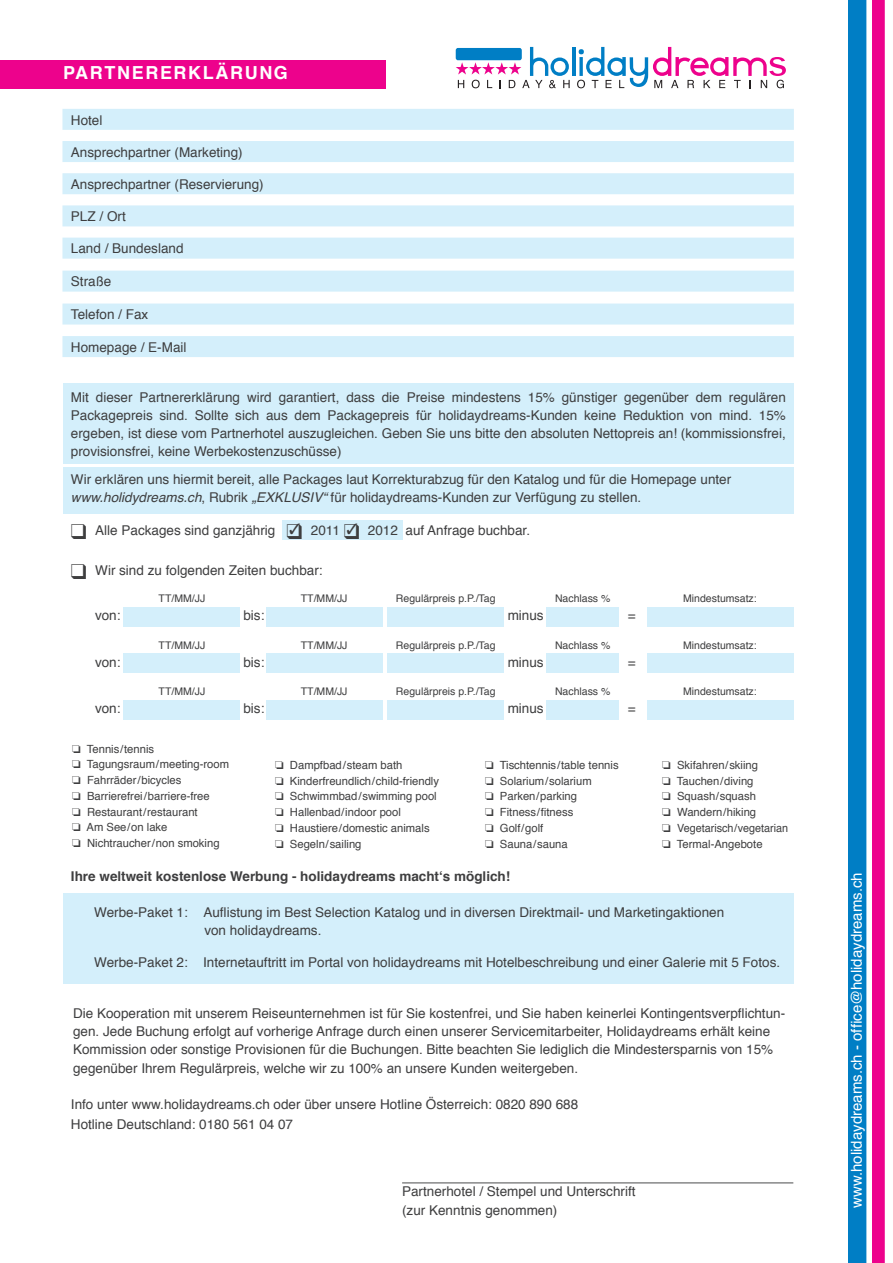
<style>
.page{position:relative;width:893px;height:1263px;background:#fff}
.page>*{position:absolute;margin:0;border:0;box-sizing:border-box;transform-origin:0 0}
.t1{font:700 18px "Helvetica";letter-spacing:.09em;color:#fff}
.t2{font:15px "Helvetica";color:#fff}
.t3{font:13.5px/18px "Helvetica";color:#3e3e3f}
.t4{font:700 13.5px "Helvetica";color:#3e3e3f}
.t5{font:11.25px "Helvetica";color:#3e3e3f}
.t6{font:11.25px "Helvetica";color:#3e3e3f;scale:.96 1}
.t7{font:10.5px "Helvetica";color:#3e3e3f}
.s1{font-style:italic}
</style>
<div class="page">
<div style="left:0;top:60px;width:385px;height:28px;background:#ed028c"></div>
<hr style="left:572px;top:47px;width:3px;height:29px;background:#007ec5">
<svg style="left:456px;top:47px;width:114px;height:41px"></svg>
<svg style="left:577px;top:47px;width:209px;height:41px"></svg>
<hr style="left:402px;top:1182px;width:391px;height:1px;background:#4b4c4d">
<div style="left:848px;top:0;width:18px;height:1263px;background:#007ec5"></div>
<div style="left:872px;top:0;width:12px;height:1263px;background:#ed028c"></div>
<div style="left:62px;top:109px;width:732px;height:21px;background:#d4effb"></div>
<div style="left:62px;top:141px;width:732px;height:21px;background:#d4effb"></div>
<div style="left:62px;top:173px;width:732px;height:21px;background:#d4effb"></div>
<div style="left:62px;top:205px;width:732px;height:21px;background:#d4effb"></div>
<div style="left:62px;top:238px;width:732px;height:21px;background:#d4effb"></div>
<div style="left:62px;top:271px;width:732px;height:21px;background:#d4effb"></div>
<div style="left:62px;top:304px;width:732px;height:21px;background:#d4effb"></div>
<div style="left:62px;top:336px;width:732px;height:21px;background:#d4effb"></div>
<div style="left:63px;top:383px;width:730px;height:80px;background:#d4effb"></div>
<div style="left:63px;top:467px;width:730px;height:47px;background:#d4effb"></div>
<div style="left:282px;top:520px;width:121px;height:20px;background:#d4effb"></div>
<div style="left:123px;top:606px;width:117px;height:20px;background:#d4effb"></div>
<div style="left:266px;top:606px;width:117px;height:20px;background:#d4effb"></div>
<div style="left:387px;top:606px;width:117px;height:20px;background:#d4effb"></div>
<div style="left:546px;top:606px;width:73px;height:20px;background:#d4effb"></div>
<div style="left:647px;top:606px;width:146px;height:20px;background:#d4effb"></div>
<div style="left:123px;top:653px;width:117px;height:20px;background:#d4effb"></div>
<div style="left:266px;top:653px;width:117px;height:20px;background:#d4effb"></div>
<div style="left:387px;top:653px;width:117px;height:20px;background:#d4effb"></div>
<div style="left:546px;top:653px;width:73px;height:20px;background:#d4effb"></div>
<div style="left:647px;top:653px;width:146px;height:20px;background:#d4effb"></div>
<div style="left:123px;top:700px;width:117px;height:19px;background:#d4effb"></div>
<div style="left:266px;top:700px;width:117px;height:19px;background:#d4effb"></div>
<div style="left:387px;top:700px;width:117px;height:19px;background:#d4effb"></div>
<div style="left:546px;top:700px;width:73px;height:19px;background:#d4effb"></div>
<div style="left:647px;top:700px;width:146px;height:19px;background:#d4effb"></div>
<div style="left:63px;top:893px;width:730px;height:91px;background:#d4effb"></div>
<h1 class="t1" style="left:63px;top:59px;width:226px">PARTNERERKLÄRUNG</h1>
<p class="t3" style="left:71px;top:111px;width:33px">Hotel</p>
<p class="t3" style="left:71px;top:143px;width:173px">Ansprechpartner (Marketing)</p>
<p class="t3" style="left:71px;top:176px;width:194px">Ansprechpartner (Reservierung)</p>
<p class="t3" style="left:71px;top:208px;width:56px">PLZ / Ort</p>
<p class="t3" style="left:71px;top:240px;width:114px">Land / Bundesland</p>
<p class="t3" style="left:71px;top:273px;width:42px">Straße</p>
<p class="t3" style="left:71px;top:306px;width:79px">Telefon / Fax</p>
<p class="t3" style="left:71px;top:338px;width:117px">Homepage / E-Mail</p>
<p class="t3" style="left:71px;top:388px;width:716px;text-align:justify">Mit dieser Partnererklärung wird garantiert, dass die Preise mindestens 15% günstiger gegenüber dem regulären Packagepreis sind. Sollte sich aus dem Packagepreis für holidaydreams-Kunden keine Reduktion von mind. 15% ergeben, ist diese vom Partnerhotel auszugleichen. Geben Sie uns bitte den absoluten Nettopreis an! (kommissionsfrei, provisionsfrei, keine Werbekostenzuschüsse)</p>
<p class="t3" style="left:71px;top:471px;width:662px">Wir erklären uns hiermit bereit, alle Packages laut Korrekturabzug für den Katalog und für die Homepage unter <span class="s1">www.holidydreams.ch</span>, Rubrik <span class="s1">„EXKLUSIV“</span> für holidaydreams-Kunden zur Verfügung zu stellen.</p>
<p class="t3" style="left:71px;top:522px;width:461px">❑ Alle Packages sind ganzjährig ❑✓ 2011 ❑✓ 2012 auf Anfrage buchbar.</p>
<p class="t3" style="left:71px;top:562px;width:253px">❑ Wir sind zu folgenden Zeiten buchbar:</p>
<p class="t7" style="left:159px;top:590px;width:48px">TT/MM/JJ</p>
<p class="t7" style="left:301px;top:590px;width:48px">TT/MM/JJ</p>
<p class="t7" style="left:396px;top:590px;width:101px">Regulärpreis p.P./Tag</p>
<p class="t7" style="left:555px;top:590px;width:57px">Nachlass %</p>
<p class="t7" style="left:683px;top:590px;width:75px">Mindestumsatz:</p>
<p class="t3" style="left:95px;top:607px;width:27px">von:</p>
<p class="t3" style="left:243px;top:607px;width:23px">bis:</p>
<p class="t3" style="left:508px;top:607px;width:38px">minus</p>
<p class="t3" style="left:628px;top:607px;width:9px">=</p>
<p class="t7" style="left:159px;top:637px;width:48px">TT/MM/JJ</p>
<p class="t7" style="left:301px;top:637px;width:48px">TT/MM/JJ</p>
<p class="t7" style="left:396px;top:637px;width:101px">Regulärpreis p.P./Tag</p>
<p class="t7" style="left:555px;top:637px;width:57px">Nachlass %</p>
<p class="t7" style="left:683px;top:637px;width:75px">Mindestumsatz:</p>
<p class="t3" style="left:95px;top:653px;width:27px">von:</p>
<p class="t3" style="left:243px;top:653px;width:23px">bis:</p>
<p class="t3" style="left:508px;top:653px;width:38px">minus</p>
<p class="t3" style="left:628px;top:653px;width:9px">=</p>
<p class="t7" style="left:159px;top:683px;width:48px">TT/MM/JJ</p>
<p class="t7" style="left:301px;top:683px;width:48px">TT/MM/JJ</p>
<p class="t7" style="left:396px;top:683px;width:101px">Regulärpreis p.P./Tag</p>
<p class="t7" style="left:555px;top:683px;width:57px">Nachlass %</p>
<p class="t7" style="left:683px;top:683px;width:75px">Mindestumsatz:</p>
<p class="t3" style="left:95px;top:700px;width:27px">von:</p>
<p class="t3" style="left:243px;top:700px;width:23px">bis:</p>
<p class="t3" style="left:508px;top:700px;width:38px">minus</p>
<p class="t3" style="left:628px;top:700px;width:9px">=</p>
<p class="t5" style="left:72px;top:740px;width:83px">□ Tennis/tennis</p>
<p class="t5" style="left:72px;top:756px;width:158px">□ Tagungsraum/meeting-room</p>
<p class="t5" style="left:72px;top:772px;width:111px">□ Fahrräder/bicycles</p>
<p class="t5" style="left:72px;top:787px;width:139px">□ Barrierefrei/barriere-free</p>
<p class="t5" style="left:72px;top:803px;width:127px">□ Restaurant/restaurant</p>
<p class="t5" style="left:72px;top:819px;width:97px">□ Am See/on lake</p>
<p class="t5" style="left:72px;top:835px;width:149px">□ Nichtraucher/non smoking</p>
<p class="t5" style="left:275px;top:756px;width:129px">□ Dampfbad/steam bath</p>
<p class="t5" style="left:275px;top:772px;width:165px">□ Kinderfreundlich/child-friendly</p>
<p class="t5" style="left:275px;top:788px;width:163px">□ Schwimmbad/swimming pool</p>
<p class="t5" style="left:275px;top:803px;width:127px">□ Hallenbad/indoor pool</p>
<p class="t5" style="left:275px;top:819px;width:156px">□ Haustiere/domestic animals</p>
<p class="t5" style="left:275px;top:835px;width:88px">□ Segeln/sailing</p>
<p class="t5" style="left:485px;top:756px;width:135px">□ Tischtennis/table tennis</p>
<p class="t5" style="left:485px;top:772px;width:108px">□ Solarium/solarium</p>
<p class="t5" style="left:485px;top:788px;width:94px">□ Parken/parking</p>
<p class="t5" style="left:485px;top:803px;width:90px">□ Fitness/fitness</p>
<p class="t5" style="left:485px;top:819px;width:60px">□ Golf/golf</p>
<p class="t5" style="left:485px;top:835px;width:84px">□ Sauna/sauna</p>
<p class="t5" style="left:662px;top:756px;width:97px">□ Skifahren/skiing</p>
<p class="t5" style="left:662px;top:772px;width:93px">□ Tauchen/diving</p>
<p class="t5" style="left:662px;top:788px;width:95px">□ Squash/squash</p>
<p class="t5" style="left:662px;top:803px;width:95px">□ Wandern/hiking</p>
<p class="t6" style="left:662px;top:819px;width:133px">□ Vegetarisch/vegetarian</p>
<p class="t5" style="left:662px;top:835px;width:102px">□ Termal-Angebote</p>
<p class="t4" style="left:71px;top:865px;width:441px">Ihre weltweit kostenlose Werbung - holidaydreams macht‘s möglich!</p>
<p class="t3" style="left:204px;top:904px;width:521px;text-indent:-110px">Werbe-Paket 1: Auflistung im Best Selection Katalog und in diversen Direktmail- und Marketingaktionen von holidaydreams.</p>
<p class="t3" style="left:94px;top:953px;width:687px">Werbe-Paket 2: Internetauftritt im Portal von holidaydreams mit Hotelbeschreibung und einer Galerie mit 5 Fotos.</p>
<p class="t3" style="left:73px;top:1004px;width:714px;line-height:18.6px">Die Kooperation mit unserem Reiseunternehmen ist für Sie kostenfrei, und Sie haben keinerlei Kontingentsverpflichtun&shy;gen. Jede Buchung erfolgt auf vorherige Anfrage durch einen unserer Servicemitarbeiter, Holidaydreams erhält keine Kommission oder sonstige Provisionen für die Buchungen. Bitte beachten Sie lediglich die Mindestersparnis von 15% gegenüber Ihrem Regulärpreis, welche wir zu 100% an unsere Kunden weitergeben.</p>
<p class="t3" style="left:71px;top:1095px;width:509px;line-height:19.2px">Info unter www.holidaydreams.ch oder über unsere Hotline Österreich: 0820 890 688<br>Hotline Deutschland: 0180 561 04 07</p>
<p class="t3" style="left:402px;top:1182px;width:235px;line-height:19.2px">Partnerhotel / Stempel und Unterschrift (zur Kenntnis genommen)</p>
<p class="t2" style="left:845px;top:1208px;width:337px;rotate:-90deg">www.holidaydreams.ch - office@holidaydreams.ch</p>
</div>
